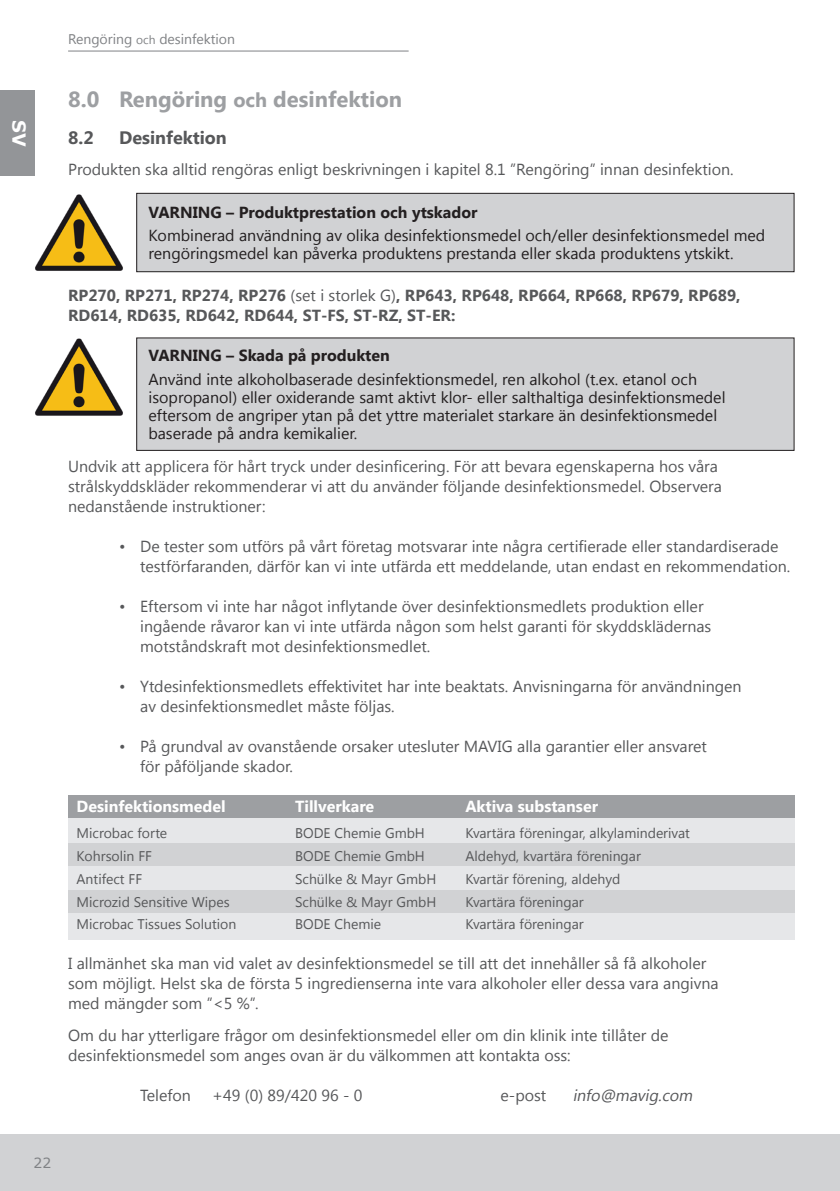
<style>
.page{position:relative;width:840px;height:1191px;background:#fff}
.page>*{position:absolute;margin:0;border:0;box-sizing:border-box;transform-origin:0 0}
.t1{font:700 22px "Lao UI";color:#9d9fa2}
.t2{font:700 18px "Lao UI";color:#57585a}
.t3{font:700 18px "Verdana";color:#fff}
.t4{font:16px/20px "Lao UI";color:#57585a}
.t5{font:16px/18px "Lao UI";color:#231f20}
.t6{font:700 16px/20px "Lao UI";color:#57585a}
.t7{font:700 16px "Lao UI";color:#231f20}
.t8{font:700 16px "Lao UI";color:#fff}
.t9{font:italic 16px "Lao UI";color:#57585a}
.t10{font:14px "Lao UI";color:#57585a}
.t11{font:14px "Lao UI";color:#808285}
.t12{font:14px "Verdana";color:#808285}
.s1{font-size:12px}
.s2{font-size:20px}
.s3{font-weight:400}
</style>
<div class="page">
<div style="left:0;top:1134px;width:839px;height:57px;background:#d1d2d4"></div>
<div style="left:0;top:91px;width:34px;height:85px;background:#939598"></div>
<hr style="left:68px;top:51px;width:340px;height:1px;background:#808285">
<div style="left:68px;top:798px;width:726px;height:142px;background:#e6e7e9"></div>
<div style="left:68px;top:795px;width:726px;height:23px;background:#9d9fa2"></div>
<div style="left:68px;top:843px;width:726px;height:23px;background:#d1d2d4"></div>
<div style="left:68px;top:890px;width:726px;height:23px;background:#d1d2d4"></div>
<div style="left:137px;top:193px;width:656px;height:79px;background:#d1d2d4"></div>
<div style="left:136px;top:193px;width:658px;height:79px;border:1px solid #231f20"></div>
<img style="left:35px;top:194px;width:88px;height:77px">
<div style="left:137px;top:338px;width:656px;height:112px;background:#d1d2d4"></div>
<div style="left:136px;top:337px;width:658px;height:114px;border:1px solid #231f20"></div>
<img style="left:35px;top:338px;width:88px;height:78px">
<p class="t3" style="left:32px;top:120px;width:28px;rotate:90deg">SV</p>
<p class="t11" style="left:68px;top:30px;width:168px">Rengöring <span class="s1">och</span> desinfektion</p>
<h1 class="t1" style="left:68px;top:84px;width:335px">8.0 Rengöring <span class="s2">och</span> desinfektion</h1>
<p class="t2" style="left:68px;top:125px;width:27px">8.2</p>
<p class="t2" style="left:119px;top:125px;width:109px">Desinfektion</p>
<p class="t4" style="left:68px;top:159px;width:666px">Produkten ska alltid rengöras enligt beskrivningen i kapitel 8.1 ”Rengöring” innan desinfektion.</p>
<p class="t7" style="left:148px;top:201px;width:330px">VARNING – Produktprestation och ytskador</p>
<p class="t5" style="left:148px;top:226px;width:618px">Kombinerad användning av olika desinfektionsmedel och/eller desinfektionsmedel med rengöringsmedel kan påverka produktens prestanda eller skada produktens ytskikt.</p>
<p class="t6" style="left:68px;top:284px;width:673px">RP270, RP271, RP274, RP276 <span class="s3">(set i storlek G)</span>, RP643, RP648, RP664, RP668, RP679, RP689,<br>RD614, RD635, RD642, RD644, ST-FS, ST-RZ, ST-ER:</p>
<p class="t7" style="left:148px;top:345px;width:242px">VARNING – Skada på produkten</p>
<p class="t5" style="left:148px;top:369px;width:578px">Använd inte alkoholbaserade desinfektionsmedel, ren alkohol (t.ex. etanol och isopropanol) eller oxiderande samt aktivt klor- eller salthaltiga desinfektionsmedel eftersom de angriper ytan på det yttre materialet starkare än desinfektionsmedel baserade på andra kemikalier.</p>
<p class="t4" style="left:68px;top:456px;width:655px">Undvik att applicera för hårt tryck under desinficering. För att bevara egenskaperna hos våra strålskyddskläder rekommenderar vi att du använder följande desinfektionsmedel. Observera nedanstående instruktioner:</p>
<p class="t4" style="left:140px;top:536px;width:651px;text-indent:-21px">• De tester som utförs på vårt företag motsvarar inte några certifierade eller standardiserade testförfaranden, därför kan vi inte utfärda ett meddelande, utan endast en rekommendation.</p>
<p class="t4" style="left:140px;top:596px;width:572px;text-indent:-21px">• Eftersom vi inte har något inflytande över desinfektionsmedlets produktion eller ingående råvaror kan vi inte utfärda någon som helst garanti för skyddsklädernas motståndskraft mot desinfektionsmedlet.</p>
<p class="t4" style="left:140px;top:676px;width:602px;text-indent:-21px">• Ytdesinfektionsmedlets effektivitet har inte beaktats. Anvisningarna för användningen av desinfektionsmedlet måste följas.</p>
<p class="t4" style="left:140px;top:736px;width:568px;text-indent:-21px">• På grundval av ovanstående orsaker utesluter MAVIG alla garantier eller ansvaret för påföljande skador.</p>
<p class="t8" style="left:77px;top:796px;width:151px">Desinfektionsmedel</p>
<p class="t8" style="left:295px;top:796px;width:80px">Tillverkare</p>
<p class="t8" style="left:465px;top:796px;width:134px">Aktiva substanser</p>
<p class="t10" style="left:77px;top:823px;width:92px">Microbac forte</p>
<p class="t10" style="left:295px;top:823px;width:131px">BODE Chemie GmbH</p>
<p class="t10" style="left:465px;top:823px;width:226px">Kvartära föreningar, alkylaminderivat</p>
<p class="t10" style="left:77px;top:846px;width:77px">Kohrsolin FF</p>
<p class="t10" style="left:295px;top:846px;width:131px">BODE Chemie GmbH</p>
<p class="t10" style="left:465px;top:846px;width:177px">Aldehyd, kvartära föreningar</p>
<p class="t10" style="left:77px;top:869px;width:67px">Antifect FF</p>
<p class="t10" style="left:295px;top:869px;width:143px">Schülke &amp; Mayr GmbH</p>
<p class="t10" style="left:465px;top:869px;width:156px">Kvartär förening, aldehyd</p>
<p class="t10" style="left:77px;top:892px;width:154px">Microzid Sensitive Wipes</p>
<p class="t10" style="left:295px;top:892px;width:143px">Schülke &amp; Mayr GmbH</p>
<p class="t10" style="left:465px;top:892px;width:120px">Kvartära föreningar</p>
<p class="t10" style="left:77px;top:915px;width:161px">Microbac Tissues Solution</p>
<p class="t10" style="left:295px;top:915px;width:87px">BODE Chemie</p>
<p class="t10" style="left:465px;top:915px;width:120px">Kvartära föreningar</p>
<p class="t4" style="left:68px;top:953px;width:651px">I allmänhet ska man vid valet av desinfektionsmedel se till att det innehåller så få alkoholer som möjligt. Helst ska de första 5 ingredienserna inte vara alkoholer eller dessa vara angivna med mängder som ”&lt;5 %”.</p>
<p class="t4" style="left:68px;top:1024px;width:601px">Om du har ytterligare frågor om desinfektionsmedel eller om din klinik inte tillåter de desinfektionsmedel som anges ovan är du välkommen att kontakta oss:</p>
<p class="t4" style="left:140px;top:1084px;width:52px">Telefon</p>
<p class="t4" style="left:212px;top:1084px;width:152px">+49 (0) 89/420 96 - 0</p>
<p class="t4" style="left:500px;top:1084px;width:47px">e-post</p>
<p class="t9" style="left:572px;top:1084px;width:125px">info@mavig.com</p>
<p class="t12" style="left:34px;top:1153px;width:19px">22</p>
</div>
